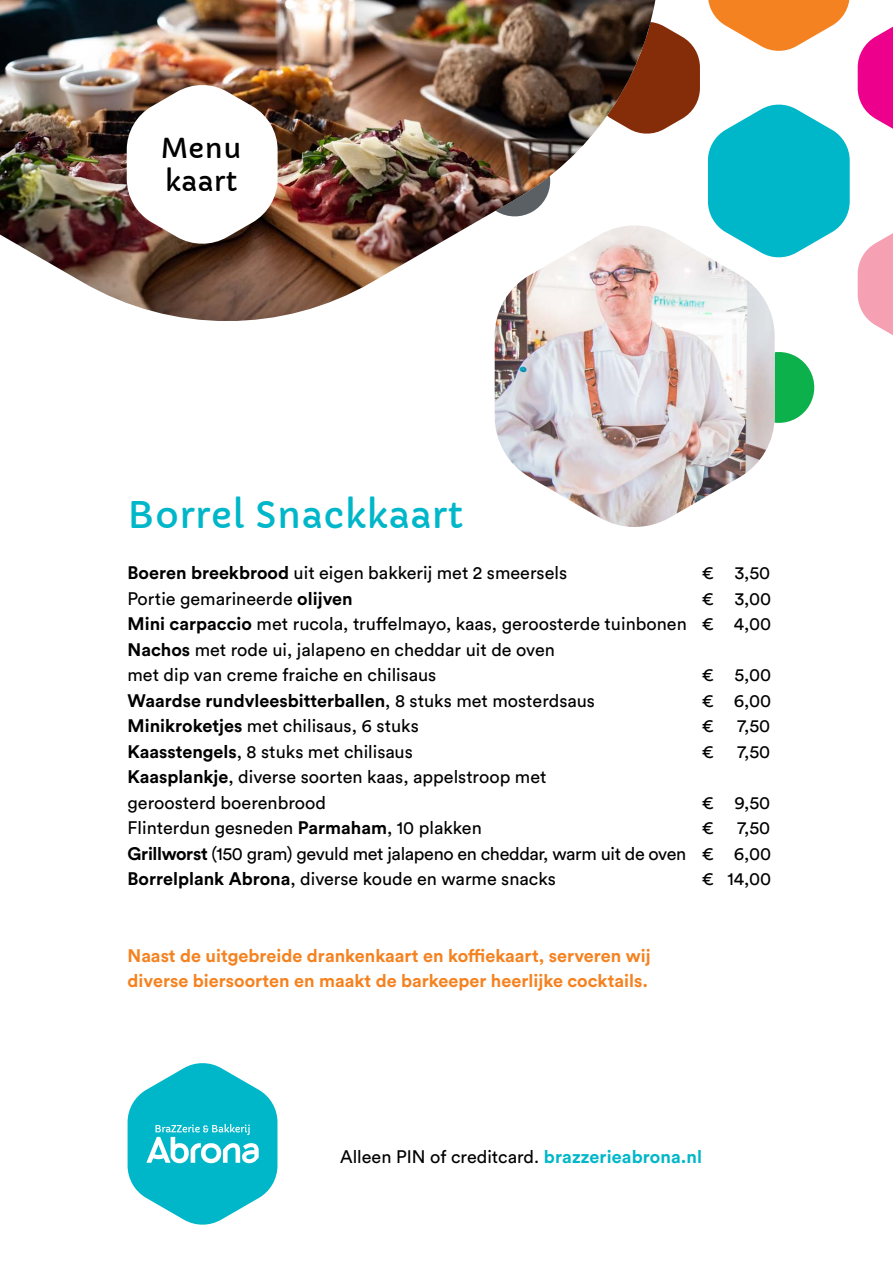
<style>
.page{position:relative;width:893px;height:1263px;background:#fff}
.page>*{position:absolute;margin:0;border:0;box-sizing:border-box;transform-origin:0 0}
.t1{font:36px "Capriola";letter-spacing:.02em;color:#00b7c9}
.t2{font:27px/33px "Capriola";letter-spacing:.02em;color:#000}
.t3{font:18px/25.5px "Circular Std";color:#000}
.t4{font:700 18px/25.5px "Circular Std";color:#f58220}
.t5{font:700 18px "Circular Std";color:#000}
.s1{font-weight:700}
.s2{font-weight:400}
.s3{font-weight:700;color:#00b7c9}
</style>
<div class="page">
<svg style="left:858px;top:26px;width:35px;height:103px"></svg>
<svg style="left:660px;top:24px;width:40px;height:107px"></svg>
<svg style="left:858px;top:233px;width:35px;height:102px"></svg>
<svg style="left:708px;top:0;width:142px;height:51px"></svg>
<svg style="left:708px;top:104px;width:142px;height:154px"></svg>
<svg style="left:775px;top:352px;width:39px;height:71px"></svg>
<img style="left:495px;top:225px;width:280px;height:302px">
<svg style="left:494px;top:0;width:166px;height:334px"></svg>
<img style="left:0;top:0;width:655px;height:323px">
<svg style="left:127px;top:83px;width:151px;height:163px"></svg>
<svg style="left:128px;top:1063px;width:149px;height:162px"></svg>
<h2 class="t2" style="left:161px;top:132px;width:82px">Menu kaart</h2>
<h1 class="t1" style="left:128px;top:493px;width:337px">Borrel Snackkaart</h1>
<p class="t3" style="left:128px;top:560px;width:441px"><span class="s1">Boeren breekbrood</span> uit eigen bakkerij met 2 smeersels</p>
<p class="t3" style="left:702px;top:560px;width:70px">€ 3,50</p>
<p class="t3" style="left:128px;top:585px;width:227px">Portie gemarineerde <span class="s1">olijven</span></p>
<p class="t3" style="left:128px;top:585px;width:645px;text-indent:574px">€ 3,00<br><span class="s1">Mini carpaccio</span> met rucola, truffelmayo, kaas, geroosterde tuinbonen € 4,00<br><span class="s1">Nachos</span> met rode ui, jalapeno en cheddar uit de oven<br>met dip van creme fraiche en chilisaus</p>
<p class="t3" style="left:702px;top:662px;width:71px">€ 5,00</p>
<p class="t5" style="left:128px;top:689px;width:469px">Waardse rundvleesbitterballen<span class="s2">, 8 stuks met mosterdsaus</span></p>
<p class="t3" style="left:702px;top:687px;width:71px">€ 6,00</p>
<p class="t3" style="left:128px;top:713px;width:293px"><span class="s1">Minikroketjes</span> met chilisaus, 6 stuks</p>
<p class="t3" style="left:702px;top:713px;width:14px">€</p>
<p class="t3" style="left:737px;top:713px;width:34px">7,50</p>
<p class="t3" style="left:128px;top:739px;width:287px"><span class="s1">Kaasstengels</span>, 8 stuks met chilisaus</p>
<p class="t3" style="left:702px;top:739px;width:14px">€</p>
<p class="t3" style="left:737px;top:739px;width:34px">7,50</p>
<p class="t3" style="left:128px;top:764px;width:420px"><span class="s1">Kaasplankje</span>, diverse soorten kaas, appelstroop met geroosterd boerenbrood</p>
<p class="t3" style="left:702px;top:790px;width:70px">€ 9,50</p>
<p class="t3" style="left:128px;top:815px;width:356px">Flinterdun gesneden <span class="s1">Parmaham</span>, 10 plakken</p>
<p class="t3" style="left:702px;top:815px;width:14px">€</p>
<p class="t3" style="left:128px;top:815px;width:645px;text-align:justify;text-indent:610px">7,50<br><span class="s1">Grillworst</span> (150 gram) gevuld met jalapeno en cheddar, warm uit de oven € 6,00<br><span class="s1">Borrelplank Abrona</span>, diverse koude en warme snacks</p>
<p class="t3" style="left:702px;top:866px;width:71px">€ 14,00</p>
<p class="t4" style="left:128px;top:942px;width:525px">Naast de uitgebreide drankenkaart en koffiekaart, serveren wij diverse biersoorten en maakt de barkeeper heerlijke cocktails.</p>
<p class="t3" style="left:340px;top:1143px;width:363px">Alleen PIN of creditcard. <span class="s3">brazzerieabrona.nl</span></p>
</div>
